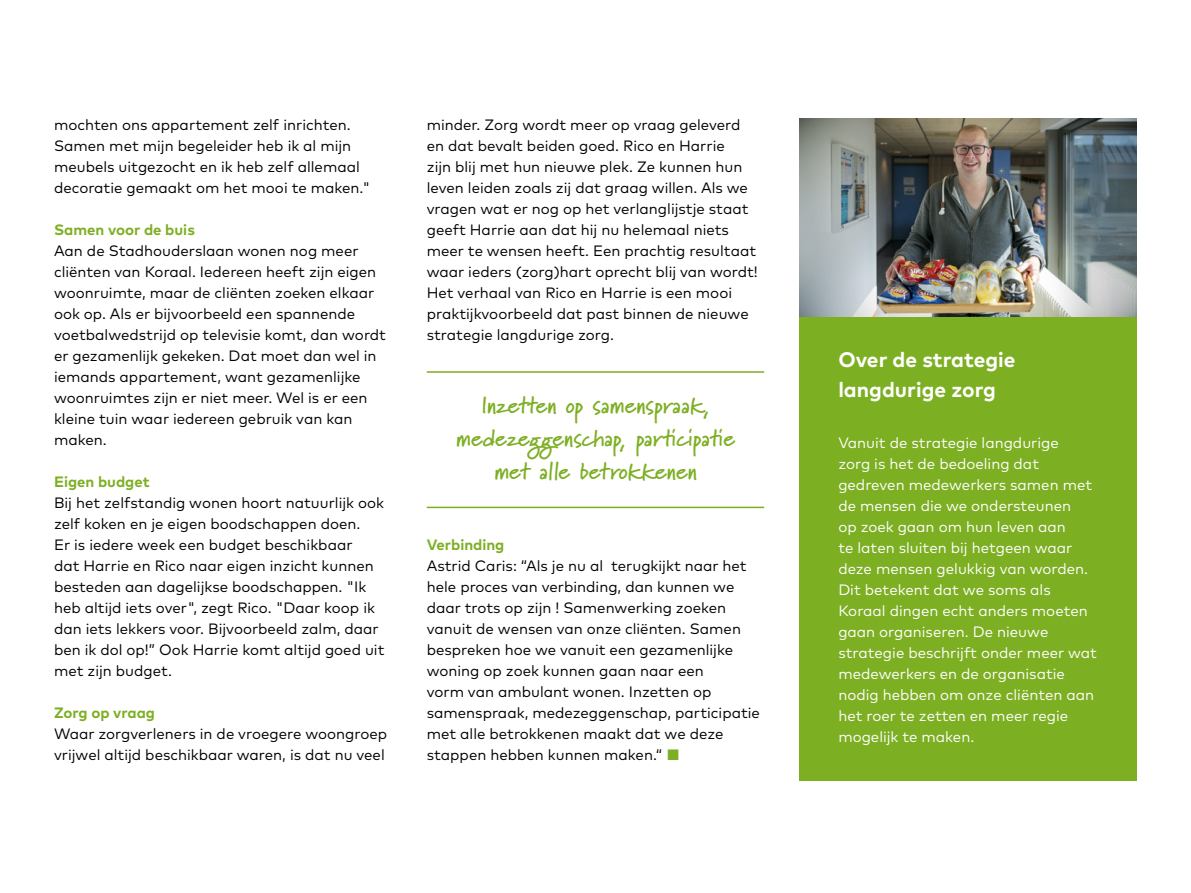
<style>
.page{position:relative;width:1191px;height:893px;background:#fff}
.page>*{position:absolute;margin:0;border:0;box-sizing:border-box;transform-origin:0 0}
.t1{font:700 24px/33px "Marydale";color:#7daf23;text-align:center}
.Intro{font:700 21px "Mark OT";color:#fff}
.t2{font:15px/21px "Mark OT";color:#000}
.t3{font:15px/21px "Mark OT";color:#fff}
.t4{font:700 15px "Mark OT";color:#7daf23}
.s1{font-weight:700;color:#7daf23}
.s2{color:#7daf23}
</style>
<div class="page">
<div style="left:799px;top:317px;width:338px;height:464px;background:#7daf23"></div>
<img style="left:799px;top:118px;width:337px;height:199px">
<hr style="left:427px;top:371px;width:337px;height:2px;background:#7daf23">
<hr style="left:427px;top:507px;width:337px;height:1px;background:#7daf23">
<p class="t2" style="left:54px;top:114px;width:318px">mochten ons appartement zelf inrichten.<br>Samen met mijn begeleider heb ik al mijn meubels uitgezocht en ik heb zelf allemaal decoratie gemaakt om het mooi te maken."</p>
<p class="t2" style="left:54px;top:219px;width:333px"><span class="s1">Samen voor de buis<br></span>Aan de Stadhouderslaan wonen nog meer cliënten van Koraal. Iedereen heeft zijn eigen woonruimte, maar de cliënten zoeken elkaar ook op. Als er bijvoorbeeld een spannende voetbalwedstrijd op televisie komt, dan wordt er gezamenlijk gekeken. Dat moet dan wel in iemands appartement, want gezamenlijke woonruimtes zijn er niet meer. Wel is er een kleine tuin waar iedereen gebruik van kan maken.</p>
<p class="t4" style="left:54px;top:472px;width:97px">Eigen budget</p>
<p class="t2" style="left:54px;top:492px;width:332px">Bij het zelfstandig wonen hoort natuurlijk ook zelf koken en je eigen boodschappen doen.<br>Er is iedere week een budget beschikbaar<br>dat Harrie en Rico naar eigen inzicht kunnen besteden aan dagelijkse boodschappen. "Ik heb altijd iets over", zegt Rico. "Daar koop ik dan iets lekkers voor. Bijvoorbeeld zalm, daar ben ik dol op!” Ook Harrie komt altijd goed uit met zijn budget.</p>
<p class="t4" style="left:54px;top:703px;width:103px">Zorg op vraag</p>
<p class="t2" style="left:54px;top:723px;width:335px">Waar zorgverleners in de vroegere woongroep vrijwel altijd beschikbaar waren, is dat nu veel</p>
<p class="t2" style="left:427px;top:114px;width:332px">minder. Zorg wordt meer op vraag geleverd en dat bevalt beiden goed. Rico en Harrie<br>zijn blij met hun nieuwe plek. Ze kunnen hun leven leiden zoals zij dat graag willen. Als we vragen wat er nog op het verlanglijstje staat geeft Harrie aan dat hij nu helemaal niets meer te wensen heeft. Een prachtig resultaat waar ieders (zorg)hart oprecht blij van wordt!<br>Het verhaal van Rico en Harrie is een mooi praktijkvoorbeeld dat past binnen de nieuwe strategie langdurige zorg.</p>
<p class="t1" style="left:456px;top:388px;width:281px">Inzetten op samenspraak, medezeggenschap, participatie met alle betrokkenen</p>
<p class="t4" style="left:427px;top:535px;width:79px">Verbinding</p>
<p class="t2" style="left:427px;top:555px;width:335px">Astrid Caris: “Als je nu al terugkijkt naar het hele proces van verbinding, dan kunnen we daar trots op zijn ! Samenwerking zoeken vanuit de wensen van onze cliënten. Samen bespreken hoe we vanuit een gezamenlijke woning op zoek kunnen gaan naar een<br>vorm van ambulant wonen. Inzetten op samenspraak, medezeggenschap, participatie met alle betrokkenen maakt dat we deze stappen hebben kunnen maken.“ <span class="s2">■</span></p>
<p class="Intro" style="left:838px;top:346px;width:179px">Over de strategie</p>
<p class="Intro" style="left:838px;top:376px;width:159px">langdurige zorg</p>
<p class="t3" style="left:838px;top:432px;width:260px">Vanuit de strategie langdurige<br>zorg is het de bedoeling dat gedreven medewerkers samen met de mensen die we ondersteunen<br>op zoek gaan om hun leven aan<br>te laten sluiten bij hetgeen waar deze mensen gelukkig van worden.<br>Dit betekent dat we soms als<br>Koraal dingen echt anders moeten gaan organiseren. De nieuwe strategie beschrijft onder meer wat medewerkers en de organisatie nodig hebben om onze cliënten aan het roer te zetten en meer regie mogelijk te maken.</p>
</div>
